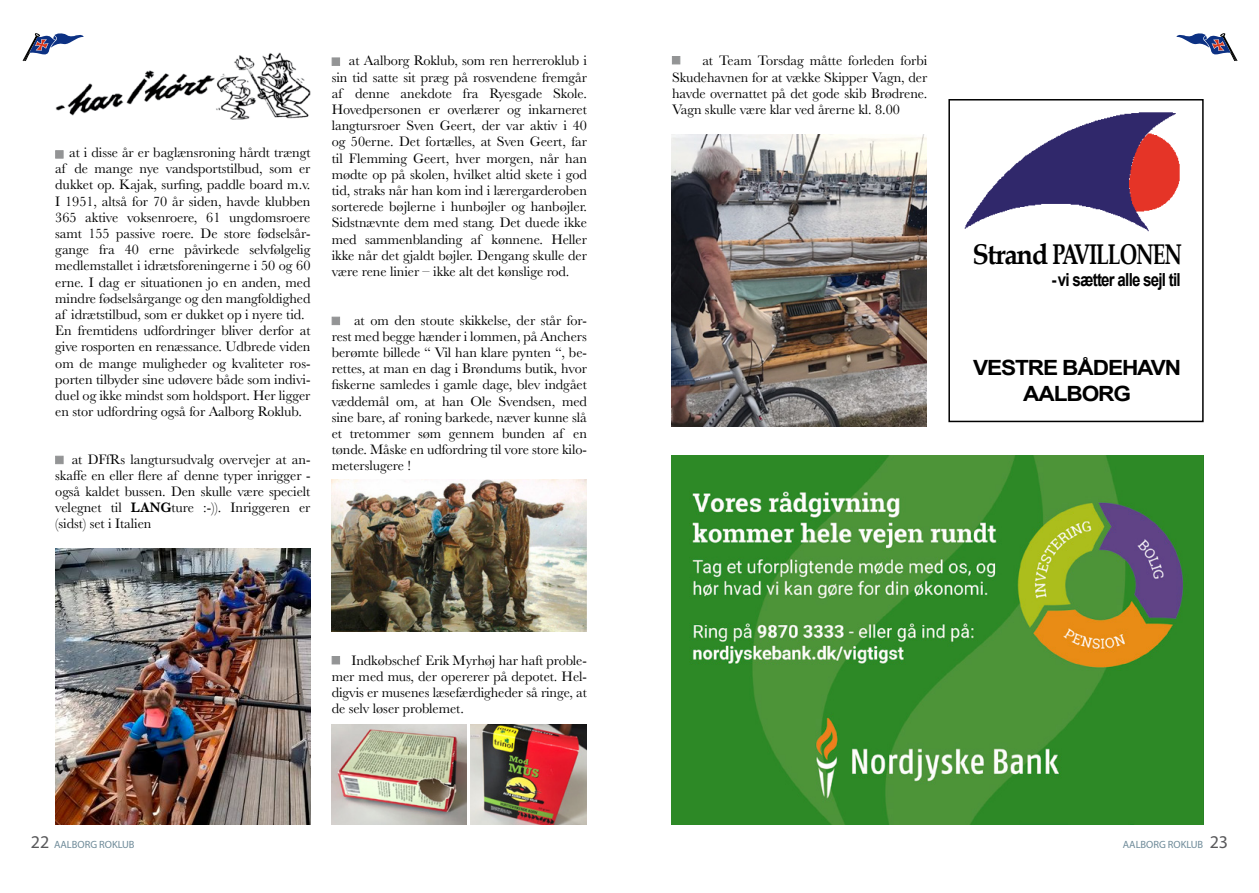
<style>
.page{position:relative;width:1259px;height:893px;background:#fff}
.page>*{position:absolute;margin:0;border:0;box-sizing:border-box;transform-origin:0 0}
.t1{font:700 28.5px "Palatino Linotype";letter-spacing:-.05em;color:#000;scale:.95 1}
.t2{font:700 21px/25.2px "Arial";letter-spacing:-.05em;color:#000;text-align:center;scale:1.08 1}
.t3{font:700 18px "Arial";letter-spacing:-.05em;color:#000;scale:.84 1}
.t4{font:14.25px/16.2px "Baskerville";letter-spacing:-.005em;color:#000;text-align:justify}
.t5{font:10.5px "Myriad Pro";letter-spacing:-.005em;color:#6f8b99}
.s1{font-weight:600}
.s2{font-size:18px;color:#58585a}
</style>
<div class="page">
<svg style="left:23px;top:33px;width:61px;height:28px"></svg>
<svg style="left:1176px;top:33px;width:61px;height:28px"></svg>
<div style="left:55px;top:150px;width:8px;height:9px;background:#939495;border:1px solid #939495"></div>
<img style="left:55px;top:53px;width:255px;height:67px">
<img style="left:671px;top:455px;width:532px;height:370px">
<div style="left:55px;top:456px;width:8px;height:8px;background:#939495;border:1px solid #939495"></div>
<div style="left:332px;top:58px;width:8px;height:8px;background:#939495"></div>
<div style="left:332px;top:317px;width:8px;height:8px;background:#939495"></div>
<img style="left:55px;top:548px;width:255px;height:277px">
<div style="left:332px;top:656px;width:8px;height:8px;background:#939495"></div>
<img style="left:332px;top:479px;width:255px;height:152px">
<div style="left:672px;top:56px;width:8px;height:8px;background:#939495"></div>
<img style="left:671px;top:134px;width:256px;height:293px">
<img style="left:332px;top:724px;width:135px;height:101px">
<img style="left:471px;top:724px;width:116px;height:101px">
<div style="left:948px;top:99px;width:255px;height:323px;border:2px solid #000"></div>
<img style="left:964px;top:112px;width:216px;height:120px">
<p class="t4" style="left:55px;top:145px;width:257px;text-align:left;text-indent:14px">at i disse år er baglænsroning hårdt trængt af de mange nye vandsportstilbud, som er dukket op. Kajak, surfing, paddle board m.v.<br>I 1951, altså for 70 år siden, havde klubben 365 aktive voksenroere, 61 ungdomsroere samt 155 passive roere. De store fødselsår&shy;gange fra 40 erne påvirkede selvfølgelig medlemstallet i idrætsforeningerne i 50 og 60 erne. I dag er situationen jo en anden, med mindre fødselsårgange og den mangfoldighed af idrætstilbud, som er dukket op i nyere tid.<br>En fremtidens udfordringer bliver derfor at give rosporten en renæssance. Udbrede viden om de mange muligheder og kvaliteter ros&shy;porten tilbyder sine udøvere både som indivi&shy;duel og ikke mindst som holdsport. Her ligger en stor udfordring også for Aalborg Roklub.</p>
<p class="t4" style="left:55px;top:451px;width:257px;text-indent:16px">at DFfRs langtursudvalg overvejer at an&shy;skaffe en eller flere af denne typer inrigger - også kaldet bussen. Den skulle være specielt velegnet til <span class="s1">LANG</span>ture :-)). Inriggeren er (sidst) set i Italien</p>
<p class="t4" style="left:332px;top:53px;width:257px;text-indent:17px">at Aalborg Roklub, som ren herreroklub i sin tid satte sit præg på rosvendene fremgår af denne anekdote fra Ryesgade Skole.<br>Hovedpersonen er overlærer og inkarneret langtursroer Sven Geert, der var aktiv i 40 og 50erne. Det fortælles, at Sven Geert, far til Flemming Geert, hver morgen, når han mødte op på skolen, hvilket altid skete i god tid, straks når han kom ind i lærergarderoben sorterede bøjlerne i hunbøjler og hanbøjler.<br>Sidstnævnte dem med stang. Det duede ikke med sammenblanding af kønnene. Heller ikke når det gjaldt bøjler. Dengang skulle der være rene linier – ikke alt det kønslige rod.</p>
<p class="t4" style="left:332px;top:312px;width:257px;text-indent:22px">at om den stoute skikkelse, der står for&shy;rest med begge hænder i lommen, på Anchers berømte billede “ Vil han klare pynten “, be&shy;rettes, at man en dag i Brøndums butik, hvor fiskerne samledes i gamle dage, blev indgået væddemål om, at han Ole Svendsen, med sine bare, af roning barkede, næver kunne slå et tretommer søm gennem bunden af en tønde. Måske en udfordring til vore store kilo&shy;meterslugere !</p>
<p class="t4" style="left:332px;top:652px;width:257px;text-indent:20px">Indkøbschef Erik Myrhøj har haft proble&shy;mer med mus, der opererer på depotet. Hel&shy;digvis er musenes læsefærdigheder så ringe, at de selv løser problemet.</p>
<p class="t4" style="left:672px;top:53px;width:257px;text-indent:30px">at Team Torsdag måtte forleden forbi Skudehavnen for at vække Skipper Vagn, der havde overnattet på det gode skib Brødrene.<br>Vagn skulle være klar ved årerne kl. 8.00</p>
<h1 class="t1" style="left:972px;top:234px;width:222px">Strand PAVILLONEN</h1>
<p class="t3" style="left:1051px;top:267px;width:155px">-vi sætter alle sejl til</p>
<h2 class="t2" style="left:973px;top:356px;width:194px">VESTRE BÅDEHAVN<br>AALBORG</h2>
<p class="t5" style="left:31px;top:838px;width:105px"><span class="s2">22</span> AALBORG ROKLUB</p>
<p class="t5" style="left:1123px;top:838px;width:107px">AALBORG ROKLUB <span class="s2">23</span></p>
</div>
